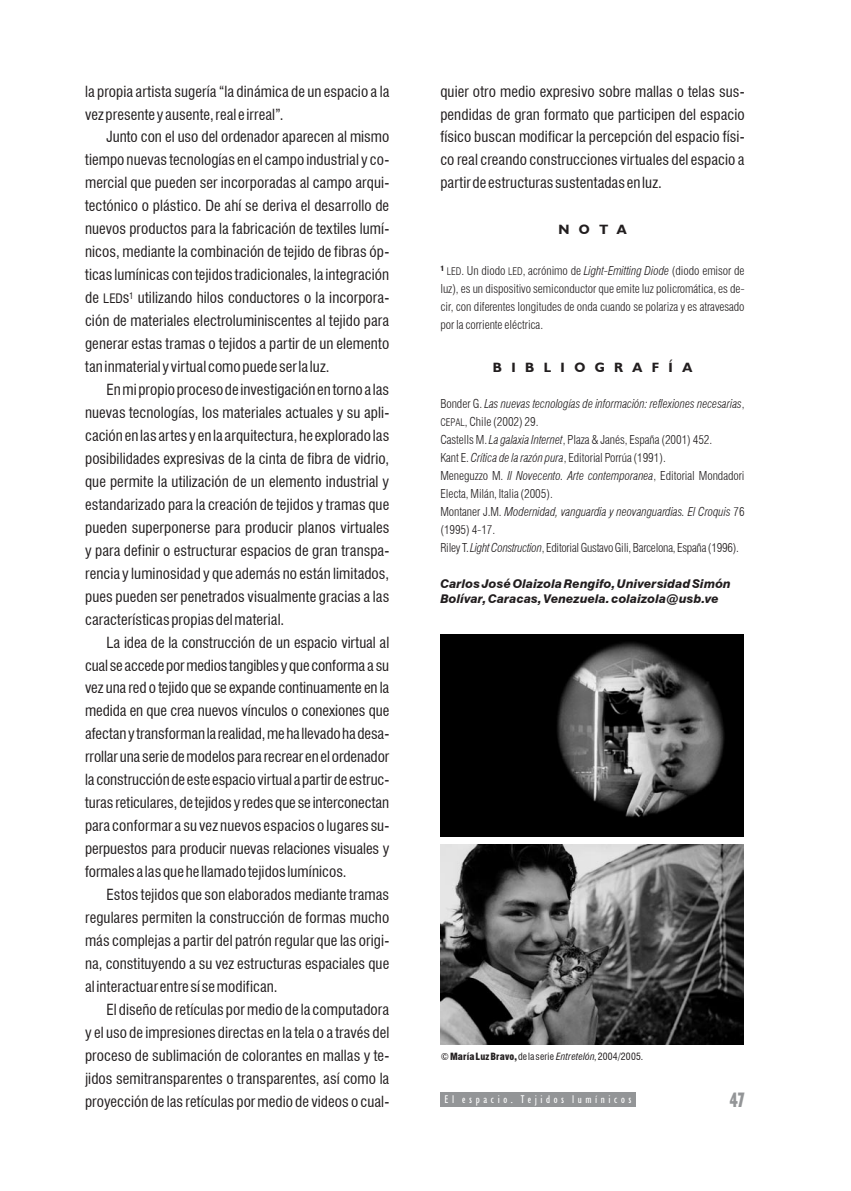
<style>
.page{position:relative;width:851px;height:1191px;background:#fff}
.page>*{position:absolute;margin:0;border:0;box-sizing:border-box;transform-origin:0 0}
.t1{font:700 condensed 21px "Humanist 521 BT Xtra";color:#939597;scale:.75 1}
.ATexto{font:condensed 15px/23px "Swiss 721 BT";letter-spacing:.005em;color:#221e1f;text-align:justify}
.NOTAS{font:700 13.5px "Humanist 521 BT";letter-spacing:.7em;color:#221e1f}
.Referencias{font:300 condensed 12px/18px "Swiss 721 BT";letter-spacing:-.005em;color:#221e1f;text-align:justify}
.Referencias-2{font:italic 300 condensed 12px/18px "Swiss 721 BT";letter-spacing:-.005em;color:#221e1f}
.ATexto-2{font:italic 800 12px/15px "Swiss 721 BT";letter-spacing:.005em;color:#221e1f}
.ATexto-3{font:condensed 11.25px "Humanist 521 BT";letter-spacing:.32em;color:#fff}
.ATexto-4{font:condensed 9.75px "Swiss 721 BT";letter-spacing:.015em;color:#221e1f}
.s1{font-size:12.75px}
.s2{font-size:10.2px}
.s3{font-style:italic}
.s4{font-style:normal}
.s5{font-style:normal;font-size:10.2px}
.s6{font-weight:900}
</style>
<div class="page">
<img style="left:440px;top:634px;width:303px;height:202px">
<img style="left:440px;top:844px;width:303px;height:201px">
<div style="left:440px;top:1092px;width:196px;height:14px;background:#939597"></div>
<p class="ATexto" style="left:85px;top:80px;width:306px">la propia artista sugería “la dinámica de un espacio a la vez presente y ausente, real e irreal”.</p>
<p class="ATexto" style="left:85px;top:125px;width:306px;text-indent:21px">Junto con el uso del ordenador aparecen al mismo tiempo nuevas tecnologías en el campo industrial y co&shy;mercial que pueden ser incorporadas al campo arqui&shy;tectónico o plástico. De ahí se deriva el desarrollo de nuevos productos para la fabricación de textiles lumí&shy;nicos, mediante la combinación de tejido de fibras óp&shy;ticas lumínicas con tejidos tradicionales, la integración de <span class="s1">LED</span>s<sup>1</sup> utilizando hilos conductores o la incorpora&shy;ción de materiales electroluminiscentes al tejido para generar estas tramas o tejidos a partir de un elemento tan inmaterial y virtual como puede ser la luz.</p>
<p class="ATexto" style="left:85px;top:378px;width:306px;text-indent:21px">En mi propio proceso de investigación en torno a las nuevas tecnologías, los materiales actuales y su apli&shy;cación en las artes y en la arquitectura, he explorado las posibilidades expresivas de la cinta de fibra de vidrio, que permite la utilización de un elemento industrial y estandarizado para la creación de tejidos y tramas que pueden superponerse para producir planos virtuales y para definir o estructurar espacios de gran transpa&shy;rencia y luminosidad y que además no están limitados, pues pueden ser penetrados visualmente gracias a las características propias del material.</p>
<p class="ATexto" style="left:85px;top:630px;width:306px;text-indent:21px">La idea de la construcción de un espacio virtual al cual se accede por medios tangibles y que conforma a su vez una red o tejido que se expande continuamente en la medida en que crea nuevos vínculos o conexiones que afectan y transforman la realidad, me ha llevado ha desa&shy;rrollar una serie de modelos para recrear en el ordenador la construcción de este espacio virtual a partir de estruc&shy;turas reticulares, de tejidos y redes que se interconectan para conformar a su vez nuevos espacios o lugares su&shy;perpuestos para producir nuevas relaciones visuales y formales a las que he llamado tejidos lumínicos.</p>
<p class="ATexto" style="left:85px;top:883px;width:306px;text-indent:21px">Estos tejidos que son elaborados mediante tramas regulares permiten la construcción de formas mucho más complejas a partir del patrón regular que las origi&shy;na, constituyendo a su vez estructuras espaciales que al interactuar entre sí se modifican.</p>
<p class="ATexto" style="left:85px;top:998px;width:306px;text-indent:21px">El diseño de retículas por medio de la computadora y el uso de impresiones directas en la tela o a través del proceso de sublimación de colorantes en mallas y te&shy;jidos semitransparentes o transparentes, así como la proyección de las retículas por medio de videos o cual-</p>
<p class="ATexto" style="left:440px;top:80px;width:306px">quier otro medio expresivo sobre mallas o telas sus&shy;pendidas de gran formato que participen del espacio físico buscan modificar la percepción del espacio físi&shy;co real creando construcciones virtuales del espacio a partir de estructuras sustentadas en luz.</p>
<p class="NOTAS" style="left:558px;top:221px;width:70px">NOTA</p>
<p class="Referencias" style="left:440px;top:261px;width:306px"><sup>1</sup> <span class="s2">LED</span>. Un diodo <span class="s2">LED</span>, acrónimo de <span class="s3">Light-Emitting Diode</span> (diodo emisor de luz), es un dispositivo semiconductor que emite luz policromática, es de&shy;cir, con diferentes longitudes de onda cuando se polariza y es atravesado por la corriente eléctrica.</p>
<p class="NOTAS" style="left:493px;top:359px;width:201px">BIBLIOGRAFÍA</p>
<p class="Referencias-2" style="left:440px;top:395px;width:306px"><span class="s4">Bonder G.</span> Las nuevas tecnologías de información: reflexiones necesarias<span class="s4">,<br></span><span class="s5">CEPAL</span><span class="s4">, Chile (2002) 29.</span></p>
<p class="Referencias" style="left:440px;top:431px;width:273px">Castells M. <span class="s3">La galaxia Internet</span>, Plaza &amp; Janés, España (2001) 452.</p>
<p class="Referencias" style="left:440px;top:449px;width:227px">Kant E. <span class="s3">Crítica de la razón pura</span>, Editorial Porrúa (1991).</p>
<p class="Referencias" style="left:440px;top:467px;width:306px">Meneguzzo M. <span class="s3">Il Novecento. Arte contemporanea</span>, Editorial Mondadori<br>Electa, Milán, Italia (2005).</p>
<p class="Referencias-2" style="left:440px;top:503px;width:306px"><span class="s4">Montaner J.M.</span> Modernidad, vanguardia y neovanguardias. El Croquis <span class="s4">76 (1995) 4-17.</span></p>
<p class="Referencias" style="left:440px;top:539px;width:300px">Riley T. <span class="s3">Light Construction</span>, Editorial Gustavo Gili, Barcelona, España (1996).</p>
<p class="ATexto-2" style="left:440px;top:576px;width:292px">Carlos José Olaizola Rengifo, Universidad Simón<br>Bolívar, Caracas, Venezuela. colaizola@usb.ve</p>
<p class="ATexto-4" style="left:441px;top:1050px;width:204px">© <span class="s6">María Luz Bravo,</span> de la serie <span class="s3">Entretelón</span>, 2004/2005.</p>
<p class="ATexto-3" style="left:444px;top:1092px;width:188px">El espacio. Tejidos lumínicos</p>
<h1 class="t1" style="left:729px;top:1086px;width:21px">47</h1>
</div>
